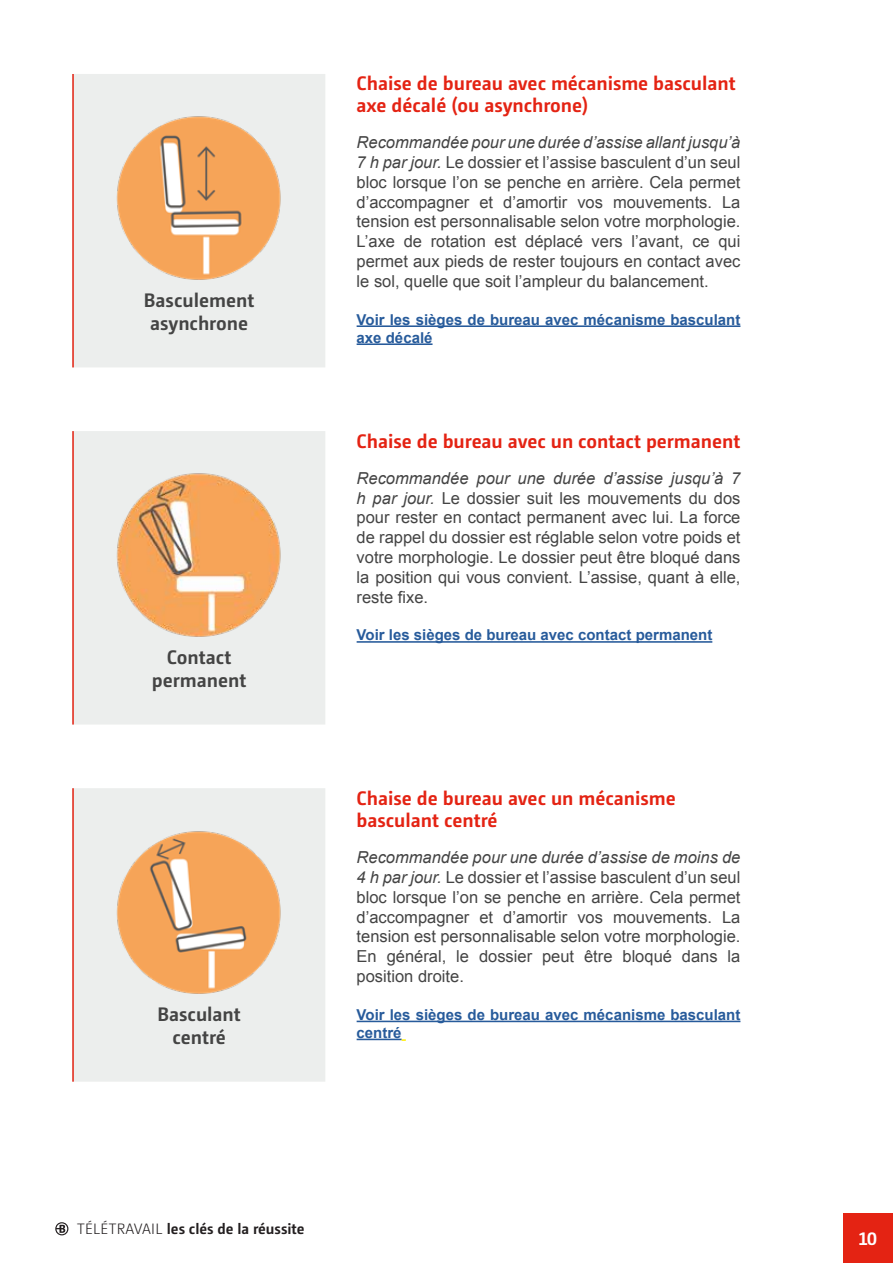
<style>
.page{position:relative;width:893px;height:1263px;background:#fff}
.page>*{position:absolute;margin:0;border:0;box-sizing:border-box;transform-origin:0 0}
.t1{font:700 19.5px/22.5px "Camingo Dos";color:#e42313}
.t2{font:700 19.5px/22.5px "Camingo Dos";color:#444;text-align:center}
.t3{font:700 18px "Camingo Dos";color:#fff}
.t4{font:16.5px/19.8px "Arial";color:#444;text-align:justify}
.t5{font:700 15px/18px "Arial";color:#275b9b}
.t6{font:700 15px "Camingo Dos";color:#231f20}
.s1{font-style:italic}
.s2{font-weight:300}
</style>
<div class="page">
<div style="left:843px;top:1213px;width:50px;height:50px;background:#e42313"></div>
<svg style="left:55px;top:1222px;width:13px;height:13px"></svg>
<div style="left:72px;top:74px;width:253px;height:293px;background:#eceeed"></div>
<img style="left:116px;top:116px;width:165px;height:164px">
<hr style="left:72px;top:74px;width:2px;height:293px;background:#e42313">
<hr style="left:357px;top:325px;width:383px;height:2px;background:#275b9b">
<hr style="left:357px;top:343px;width:75px;height:2px;background:#275b9b">
<hr style="left:357px;top:641px;width:355px;height:2px;background:#275b9b">
<div style="left:72px;top:431px;width:253px;height:293px;background:#eceeed"></div>
<img style="left:116px;top:473px;width:165px;height:164px">
<hr style="left:72px;top:431px;width:2px;height:293px;background:#e42313">
<hr style="left:357px;top:1021px;width:383px;height:1px;background:#275b9b">
<hr style="left:357px;top:1039px;width:45px;height:1px;background:#275b9b">
<div style="left:72px;top:788px;width:253px;height:294px;background:#eceeed"></div>
<img style="left:116px;top:831px;width:165px;height:163px">
<hr style="left:72px;top:788px;width:2px;height:294px;background:#e42313">
<p class="t2" style="left:144px;top:289px;width:112px">Basculement asynchrone</p>
<p class="t2" style="left:152px;top:646px;width:96px">Contact permanent</p>
<p class="t2" style="left:157px;top:1003px;width:85px">Basculant centré</p>
<p class="t1" style="left:357px;top:72px;width:381px">Chaise de bureau avec mécanisme basculant axe décalé (ou asynchrone)</p>
<p class="t4" style="left:357px;top:133px;width:385px"><span class="s1">Recommandée pour une durée d’assise allant jusqu’à 7 h par jour.</span> Le dossier et l’assise basculent d’un seul bloc lorsque l’on se penche en arrière. Cela permet d’accompagner et d’amortir vos mouvements. La tension est personnalisable selon votre morphologie.<br>L’axe de rotation est déplacé vers l’avant, ce qui permet aux pieds de rester toujours en contact avec le sol, quelle que soit l’ampleur du balancement.</p>
<p class="t5" style="left:357px;top:311px;width:385px">Voir les sièges de bureau avec mécanisme basculant axe décalé</p>
<p class="t1" style="left:357px;top:429px;width:385px">Chaise de bureau avec un contact permanent</p>
<p class="t4" style="left:357px;top:468px;width:385px"><span class="s1">Recommandée pour une durée d’assise jusqu’à 7 h par jour.</span> Le dossier suit les mouvements du dos pour rester en contact permanent avec lui. La force de rappel du dossier est réglable selon votre poids et votre morphologie. Le dossier peut être bloqué dans la position qui vous convient. L’assise, quant à elle, reste fixe.</p>
<p class="t5" style="left:357px;top:627px;width:357px">Voir les sièges de bureau avec contact permanent</p>
<p class="t1" style="left:357px;top:787px;width:321px">Chaise de bureau avec un mécanisme basculant centré</p>
<p class="t4" style="left:357px;top:848px;width:385px"><span class="s1">Recommandée pour une durée d’assise de moins de 4 h par jour.</span> Le dossier et l’assise basculent d’un seul bloc lorsque l’on se penche en arrière. Cela permet d’accompagner et d’amortir vos mouvements. La tension est personnalisable selon votre morphologie.<br>En général, le dossier peut être bloqué dans la position droite.</p>
<p class="t5" style="left:357px;top:1006px;width:385px">Voir les sièges de bureau avec mécanisme basculant centré</p>
<p class="t6" style="left:77px;top:1220px;width:229px"><span class="s2">TÉLÉTRAVAIL</span> les clés de la réussite</p>
<p class="t3" style="left:859px;top:1227px;width:20px">10</p>
</div>
